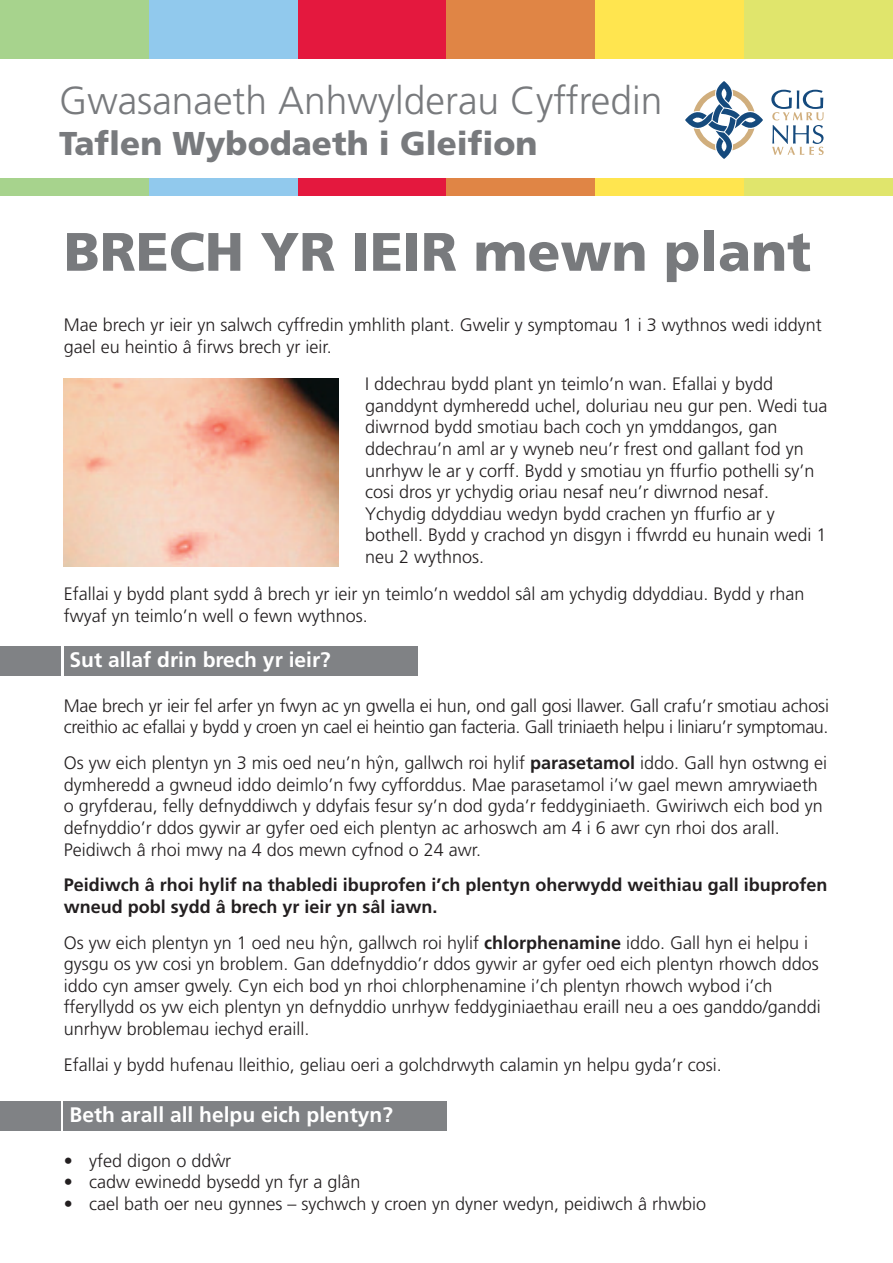
<style>
.page{position:relative;width:893px;height:1263px;background:#fff}
.page>*{position:absolute;margin:0;border:0;box-sizing:border-box;transform-origin:0 0}
.t1{font:900 54px "Frutiger";color:#787a7d}
.t2{font:300 39px "Frutiger";color:#787a7d}
.t3{font:900 33px "Frutiger";color:#787a7d}
.t4{font:700 21px "Frutiger";color:#fff}
.t5{font:300 18px/21.6px "Frutiger";color:#231f20}
.t6{font:300 18px/21.6px "Frutiger";letter-spacing:-.02em;color:#231f20}
.t7{font:700 18px/21.6px "Frutiger";color:#231f20}
.t8{font:700 6.6px "Frutiger";color:#231f20;scale:1.43 1}
.s1{font-weight:700}
</style>
<div class="page">
<div style="left:64px;top:646px;width:354px;height:29px;background:#808285"></div>
<div style="left:0;top:646px;width:61px;height:29px;background:#808285"></div>
<div style="left:64px;top:1102px;width:383px;height:29px;background:#808285"></div>
<div style="left:0;top:1102px;width:61px;height:29px;background:#808285"></div>
<div style="left:0;top:0;width:149px;height:59px;background:#a7d38d"></div>
<div style="left:149px;top:0;width:149px;height:59px;background:#91c9ed"></div>
<div style="left:298px;top:0;width:148px;height:59px;background:#e4183e"></div>
<div style="left:446px;top:0;width:149px;height:59px;background:#e08545"></div>
<div style="left:595px;top:0;width:149px;height:59px;background:#ffe54f"></div>
<div style="left:744px;top:0;width:149px;height:59px;background:#e0e56c"></div>
<div style="left:0;top:178px;width:149px;height:17px;background:#a7d38d"></div>
<div style="left:149px;top:178px;width:149px;height:17px;background:#91c9ed"></div>
<div style="left:298px;top:178px;width:148px;height:17px;background:#e4183e"></div>
<div style="left:446px;top:178px;width:149px;height:17px;background:#e08545"></div>
<div style="left:595px;top:178px;width:149px;height:17px;background:#ffe54f"></div>
<div style="left:744px;top:178px;width:149px;height:17px;background:#e0e56c"></div>
<svg style="left:685px;top:81px;width:78px;height:78px"></svg>
<svg style="left:771px;top:90px;width:53px;height:65px"></svg>
<img style="left:64px;top:378px;width:274px;height:188px">
<h2 class="t2" style="left:59px;top:84px;width:605px">Gwasanaeth Anhwylderau Cyffredin</h2>
<h3 class="t3" style="left:59px;top:130px;width:480px">Taflen Wybodaeth i Gleifion</h3>
<h1 class="t1" style="left:64px;top:230px;width:749px">BRECH YR IEIR mewn plant</h1>
<p class="t5" style="left:64px;top:316px;width:760px">Mae brech yr ieir yn salwch cyffredin ymhlith plant. Gwelir y symptomau 1 i 3 wythnos wedi iddynt gael eu heintio â firws brech yr ieir.</p>
<p class="t5" style="left:365px;top:374px;width:464px">I ddechrau bydd plant yn teimlo’n wan. Efallai y bydd ganddynt dymheredd uchel, doluriau neu gur pen. Wedi tua diwrnod bydd smotiau bach coch yn ymddangos, gan ddechrau’n aml ar y wyneb neu’r frest ond gallant fod yn unrhyw le ar y corff. Bydd y smotiau yn ffurfio pothelli sy’n cosi dros yr ychydig oriau nesaf neu’r diwrnod nesaf.<br>Ychydig ddyddiau wedyn bydd crachen yn ffurfio ar y bothell. Bydd y crachod yn disgyn i ffwrdd eu hunain wedi 1 neu 2 wythnos.</p>
<p class="t5" style="left:64px;top:584px;width:742px">Efallai y bydd plant sydd â brech yr ieir yn teimlo’n weddol sâl am ychydig ddyddiau. Bydd y rhan fwyaf yn teimlo’n well o fewn wythnos.</p>
<p class="t4" style="left:70px;top:651px;width:263px">Sut allaf drin brech yr ieir?</p>
<p class="t6" style="left:64px;top:696px;width:767px">Mae brech yr ieir fel arfer yn fwyn ac yn gwella ei hun, ond gall gosi llawer. Gall crafu’r smotiau achosi creithio ac efallai y bydd y croen yn cael ei heintio gan facteria. Gall triniaeth helpu i liniaru’r symptomau.</p>
<p class="t5" style="left:64px;top:753px;width:765px">Os yw eich plentyn yn 3 mis oed neu’n hyn, gallwch roi hylif <span class="s1">parasetamol</span> iddo. Gall hyn ostwng ei</p>
<p class="t8" style="left:377px;top:755px;width:5px">^</p>
<p class="t5" style="left:64px;top:775px;width:761px">dymheredd a gwneud iddo deimlo’n fwy cyfforddus. Mae parasetamol i’w gael mewn amrywiaeth o gryfderau, felly defnyddiwch y ddyfais fesur sy’n dod gyda’r feddyginiaeth. Gwiriwch eich bod yn defnyddio’r ddos gywir ar gyfer oed eich plentyn ac arhoswch am 4 i 6 awr cyn rhoi dos arall.<br>Peidiwch â rhoi mwy na 4 dos mewn cyfnod o 24 awr.</p>
<p class="t7" style="left:64px;top:875px;width:765px">Peidiwch â rhoi hylif na thabledi ibuprofen i’ch plentyn oherwydd weithiau gall ibuprofen wneud pobl sydd â brech yr ieir yn sâl iawn.</p>
<p class="t5" style="left:64px;top:933px;width:746px">Os yw eich plentyn yn 1 oed neu hyn, gallwch roi hylif <span class="s1">chlorphenamine</span> iddo. Gall hyn ei helpu i</p>
<p class="t8" style="left:331px;top:935px;width:5px">^</p>
<p class="t5" style="left:64px;top:954px;width:758px">gysgu os yw cosi yn broblem. Gan ddefnyddio’r ddos gywir ar gyfer oed eich plentyn rhowch ddos iddo cyn amser gwely. Cyn eich bod yn rhoi chlorphenamine i’ch plentyn rhowch wybod i’ch fferyllydd os yw eich plentyn yn defnyddio unrhyw feddyginiaethau eraill neu a oes ganddo/ganddi unrhyw broblemau iechyd eraill.</p>
<p class="t5" style="left:64px;top:1055px;width:660px">Efallai y bydd hufenau lleithio, geliau oeri a golchdrwyth calamin yn helpu gyda’r cosi.</p>
<p class="t4" style="left:70px;top:1106px;width:325px">Beth arall all helpu eich plentyn?</p>
<p class="t5" style="left:64px;top:1151px;width:169px">• yfed digon o ddwr</p>
<p class="t8" style="left:216px;top:1153px;width:5px">^</p>
<p class="t5" style="left:64px;top:1172px;width:298px">• cadw ewinedd bysedd yn fyr a glân</p>
<p class="t5" style="left:64px;top:1194px;width:644px">• cael bath oer neu gynnes – sychwch y croen yn dyner wedyn, peidiwch â rhwbio</p>
</div>
